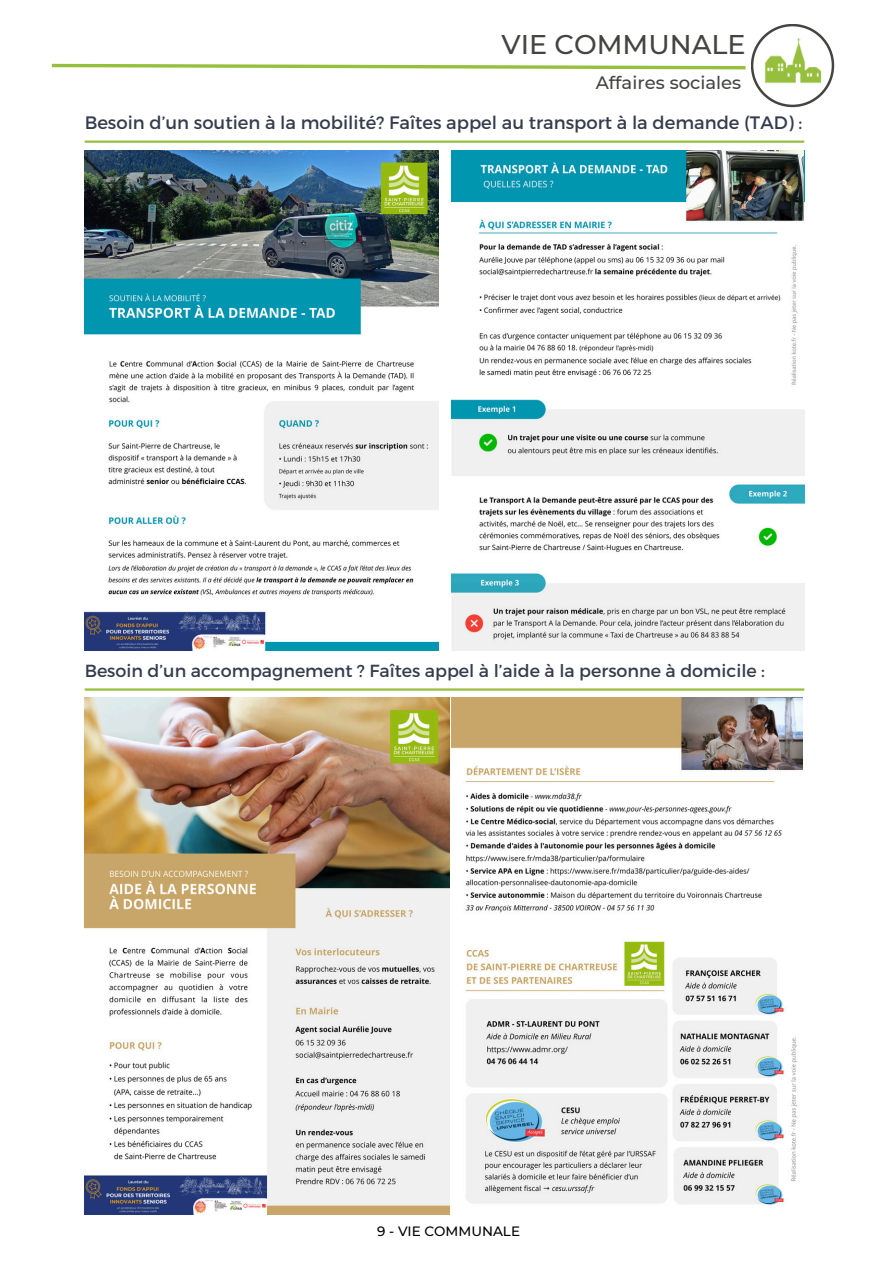
<style>
.page{position:relative;width:894px;height:1264px;background:#fff}
.page>*{position:absolute;margin:0;border:0;box-sizing:border-box;transform-origin:0 0}
.t1{font:500 27px "Montserrat";color:#444440}
.t2{font:18px "Montserrat";color:#353d4d}
.t3{font:500 18px "Montserrat";color:#444440}
.t4{font:17.55px "Montserrat";color:#353d4d}
.t5{font:500 13.5px "Montserrat";color:#000}
</style>
<div class="page">
<img style="left:85px;top:151px;width:353px;height:499px">
<img style="left:451px;top:151px;width:353px;height:499px">
<hr style="left:85px;top:140px;width:719px;height:3px;background:#96bf3d">
<img style="left:85px;top:697px;width:364px;height:516px">
<img style="left:451px;top:697px;width:351px;height:508px">
<hr style="left:85px;top:688px;width:719px;height:2px;background:#96bf3d">
<svg style="left:51px;top:24px;width:782px;height:83px"></svg>
<img style="left:760px;top:34px;width:63px;height:63px">
<p class="t1" style="left:501px;top:28px;width:245px">VIE COMMUNALE</p>
<p class="t3" style="left:595px;top:72px;width:147px">Affaires sociales</p>
<h3 class="t2" style="left:85px;top:111px;width:719px">Besoin d’un soutien à la mobilité? Faîtes appel au transport à la demande (TAD) :</h3>
<h3 class="t4" style="left:85px;top:659px;width:681px">Besoin d’un accompagnement ? Faîtes appel à l’aide à la personne à domicile :</h3>
<p class="t5" style="left:377px;top:1223px;width:144px">9 - VIE COMMUNALE</p>
</div>
